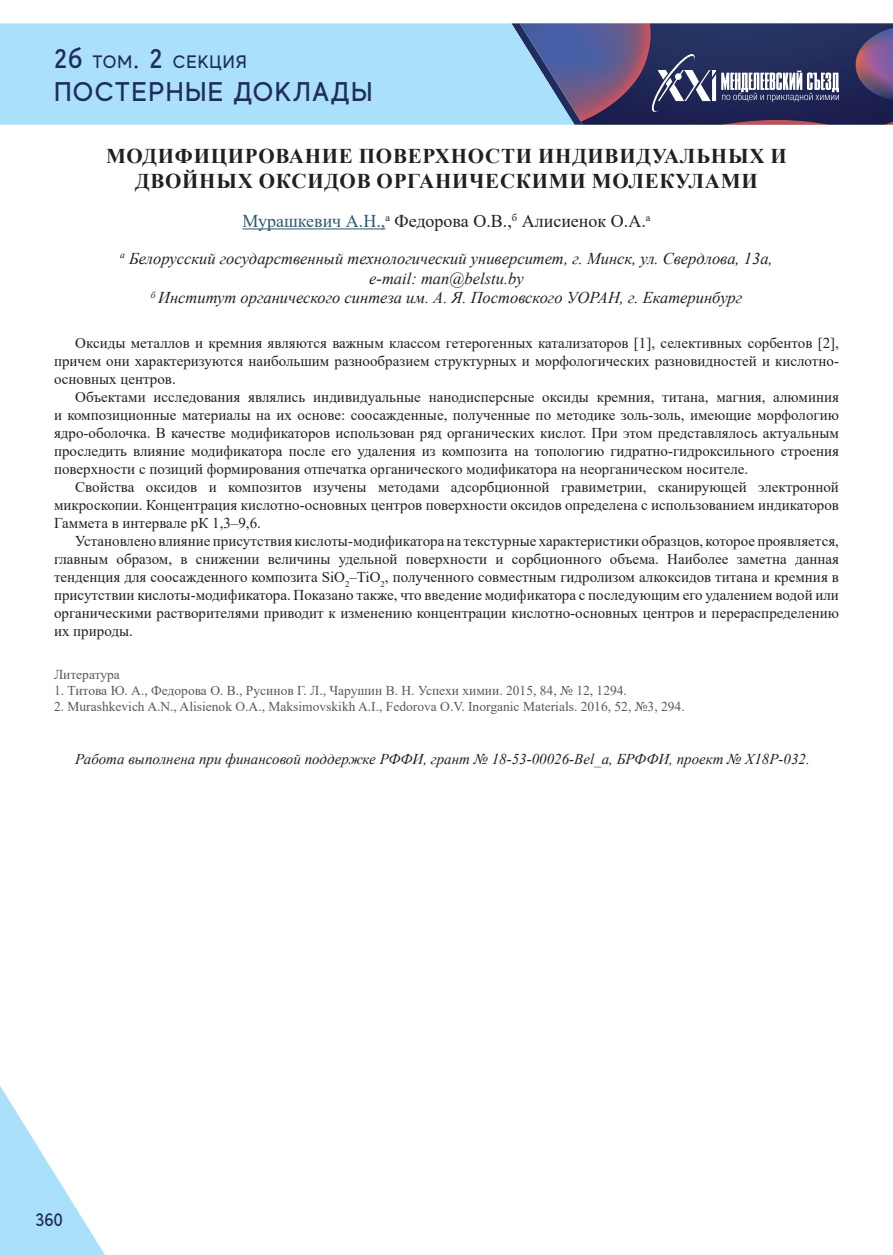
<style>
.page{position:relative;width:893px;height:1255px;background:#fff}
.page>*{position:absolute;margin:0;border:0;box-sizing:border-box;transform-origin:0 0}
.t1{font:500 27px "MADE Evolve Sans";letter-spacing:.05em;color:#1f2c5d}
.t2{font:700 21px/25.2px "Times New Roman";letter-spacing:.035em;color:#231f20;text-align:center}
.t3{font:18px "Times New Roman";color:#231f20}
.t4{font:500 18px "MADE Evolve Sans";letter-spacing:.05em;color:#1f2c5d}
.t5{font:italic 16.5px/19.8px "Times New Roman";color:#231f20;text-align:center}
.t6{font:15px/18px "Times New Roman";color:#231f20;text-align:justify}
.t7{font:italic 15px "Times New Roman";color:#231f20}
.t8{font:13.5px "Times New Roman";color:#57585a}
.s1{font-size:27px}
.s2{color:#2e576f}
</style>
<div class="page">
<div style="left:0;top:23px;width:511px;height:102px;background:#aae0f9"></div>
<svg style="left:0;top:1086px;width:105px;height:168px"></svg>
<svg style="left:511px;top:23px;width:382px;height:102px;background:#51557f"></svg>
<hr style="left:242px;top:228px;width:143px;height:1px;background:#2e576f">
<p class="t4" style="left:54px;top:51px;width:194px"><span class="s1">2б</span> ТОМ<span class="s1">. 2</span> СЕКЦИЯ</p>
<h1 class="t1" style="left:54px;top:74px;width:320px">ПОСТЕРНЫЕ ДОКЛАДЫ</h1>
<h2 class="t2" style="left:106px;top:143px;width:682px">МОДИФИЦИРОВАНИЕ ПОВЕРХНОСТИ ИНДИВИДУАЛЬНЫХ И<br>ДВОЙНЫХ ОКСИДОВ ОРГАНИЧЕСКИМИ МОЛЕКУЛАМИ</h2>
<p class="t3" style="left:242px;top:208px;width:410px"><span class="s2">Мурашкевич А.Н.,</span><sup>а</sup> Федорова О.В.,<sup>б</sup> Алисиенок О.А.<sup>а</sup></p>
<p class="t5" style="left:120px;top:248px;width:654px"><sup>а</sup> Белорусский государственный технологический университет, г. Минск, ул. Свердлова, 13а, e-mail: man@belstu.by<br><sup>б</sup> Институт органического синтеза им. А. Я. Постовского УОРАН, г. Екатеринбург</p>
<p class="t6" style="left:54px;top:333px;width:786px;text-indent:21px">Оксиды металлов и кремния являются важным классом гетерогенных катализаторов [1], селективных сорбентов [2], причем они характеризуются наибольшим разнообразием структурных и морфологических разновидностей и кислотно&shy;основных центров.</p>
<p class="t6" style="left:54px;top:387px;width:786px;text-indent:21px">Объектами исследования являлись индивидуальные нанодисперсные оксиды кремния, титана, магния, алюминия и композиционные материалы на их основе: соосажденные, полученные по методике золь-золь, имеющие морфологию ядро-оболочка. В качестве модификаторов использован ряд органических кислот. При этом представлялось актуальным проследить влияние модификатора после его удаления из композита на топологию гидратно-гидроксильного строения поверхности с позиций формирования отпечатка органического модификатора на неорганическом носителе.</p>
<p class="t6" style="left:54px;top:477px;width:786px;text-indent:21px">Свойства оксидов и композитов изучены методами адсорбционной гравиметрии, сканирующей электронной микроскопии. Концентрация кислотно-основных центров поверхности оксидов определена с использованием индикаторов Гаммета в интервале рК 1,3–9,6.</p>
<p class="t6" style="left:54px;top:531px;width:786px;text-indent:21px">Установлено влияние присутствия кислоты-модификатора на текстурные характеристики образцов, которое проявляется, главным образом, в снижении величины удельной поверхности и сорбционного объема. Наиболее заметна данная тенденция для соосажденного композита SiO<sub>2</sub>–TiO<sub>2</sub>, полученного совместным гидролизом алкоксидов титана и кремния в присутствии кислоты-модификатора. Показано также, что введение модификатора с последующим его удалением водой или органическими растворителями приводит к изменению концентрации кислотно-основных центров и перераспределению их природы.</p>
<p class="t8" style="left:54px;top:664px;width:67px">Литература</p>
<p class="t8" style="left:54px;top:681px;width:574px">1. Титова Ю. А., Федорова О. В., Русинов Г. Л., Чарушин В. Н. Успехи химии. 2015, 84, № 12, 1294.</p>
<p class="t8" style="left:54px;top:697px;width:632px">2. Murashkevich A.N., Alisienok O.A., Maksimovskikh A.I., Fedorova O.V. Inorganic Materials. 2016, 52, №3, 294.</p>
<p class="t7" style="left:75px;top:749px;width:736px">Работа выполнена при финансовой поддержке РФФИ, грант № 18-53-00026-Bel_a, БРФФИ, проект № Х18Р-032.</p>
<p class="t4" style="left:35px;top:1208px;width:29px">360</p>
</div>
